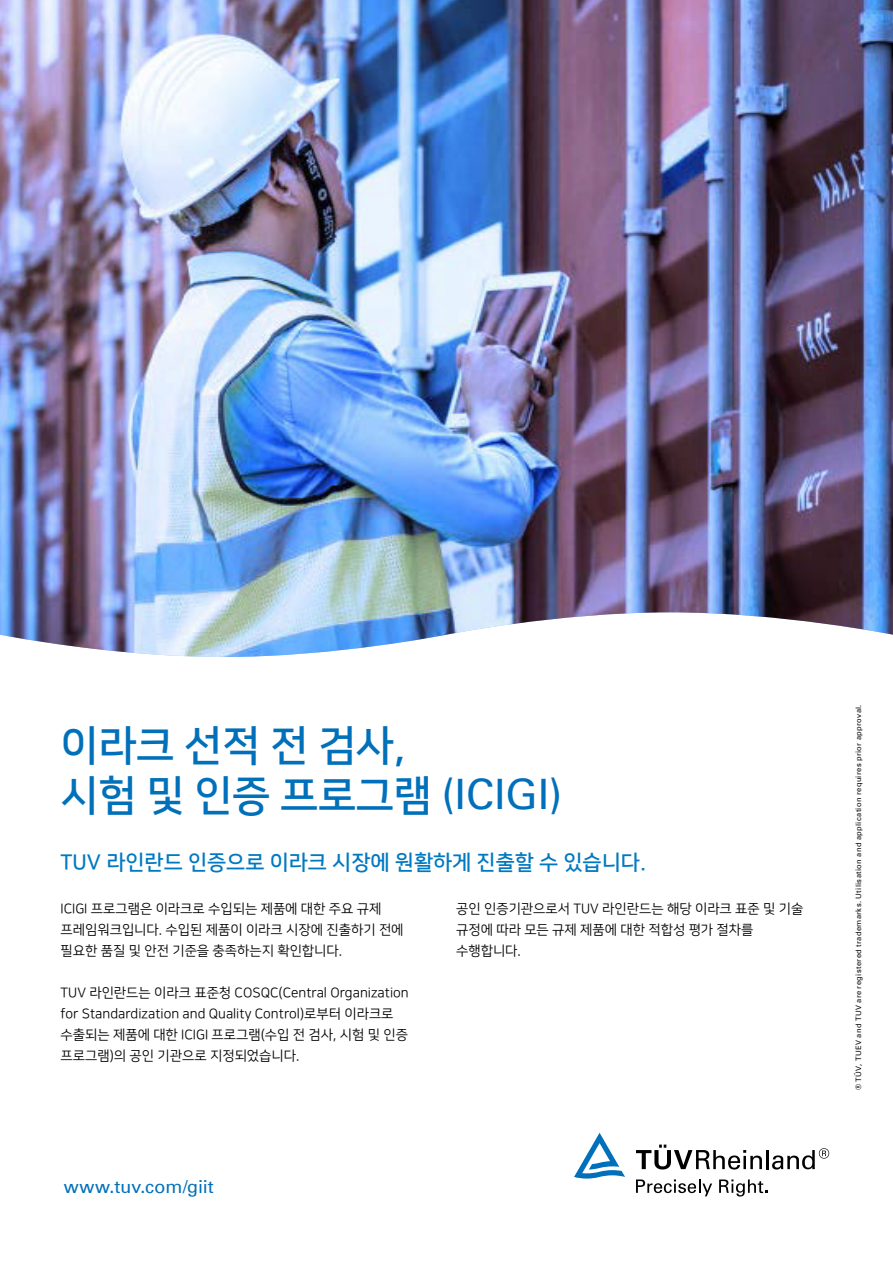
<style>
.page{position:relative;width:893px;height:1263px;background:#fff}
.page>*{position:absolute;margin:0;border:0;box-sizing:border-box;transform-origin:0 0}
.t1{font:42px/50.4px "Nanum Square B";letter-spacing:-.01em;color:#0070ba}
.t2{font:21px "Nanum Square B";color:#0079c1}
.t3{font:18px "Univers Com 55 Roman";color:#0070ba}
.t4{font:13.5px/21px "Nanum Square R";color:#000}
.t5{font:7.5px "Univers Com 55 Roman";letter-spacing:.05em;color:#000}
.s1{font-family:"Univers Com 55 Roman"}
</style>
<div class="page">
<svg style="left:636px;top:1144px;width:126px;height:25px"></svg>
<hr style="left:766px;top:1150px;width:3px;height:19px;background:#000">
<svg style="left:772px;top:1148px;width:57px;height:21px"></svg>
<svg style="left:574px;top:1133px;width:51px;height:45px"></svg>
<svg style="left:636px;top:1179px;width:76px;height:17px"></svg>
<svg style="left:719px;top:1179px;width:48px;height:17px"></svg>
<img style="left:0;top:0;width:893px;height:657px">
<h1 class="t1" style="left:61px;top:721px;width:503px">이라크 선적 전 검사,<br>시험 및 인증 프로그램 <span class="s1">(ICIGI)</span></h1>
<h2 class="t2" style="left:61px;top:851px;width:587px">TUV 라인란드 인증으로 이라크 시장에 원활하게 진출할 수 있습니다.</h2>
<p class="t4" style="left:61px;top:899px;width:344px">ICIGI 프로그램은 이라크로 수입되는 제품에 대한 주요 규제 프레임워크입니다. 수입된 제품이 이라크 시장에 진출하기 전에 필요한 품질 및 안전 기준을 충족하는지 확인합니다.</p>
<p class="t4" style="left:61px;top:983px;width:350px">TUV 라인란드는 이라크 표준청 COSQC(Central Organization for Standardization and Quality Control)로부터 이라크로 수출되는 제품에 대한 ICIGI 프로그램(수입 전 검사, 시험 및 인증 프로그램)의 공인 기관으로 지정되었습니다.</p>
<p class="t4" style="left:456px;top:899px;width:349px">공인 인증기관으로서 TUV 라인란드는 해당 이라크 표준 및 기술 규정에 따라 모든 규제 제품에 대한 적합성 평가 절차를 수행합니다.</p>
<h3 class="t3" style="left:64px;top:1175px;width:152px">www.tuv.com/giit</h3>
<p class="t5" style="left:854px;top:1090px;width:387px;rotate:-90deg">® TÜV, TUEV and TUV are registered trademarks. Utilisation and application requires prior approval.</p>
</div>
